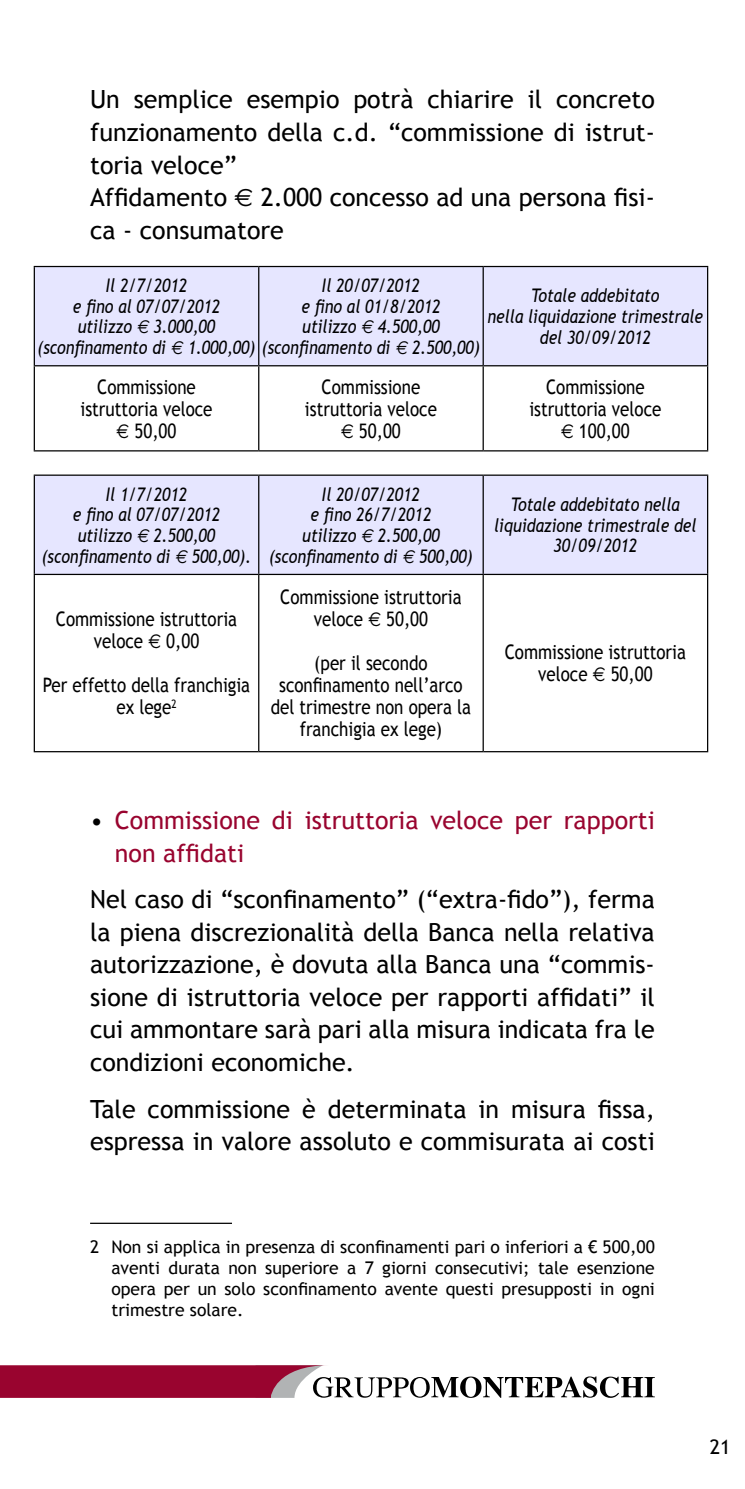
<style>
.page{position:relative;width:745px;height:1489px;background:#fff}
.page>*{position:absolute;margin:0;border:0;box-sizing:border-box;transform-origin:0 0}
.t1{font:25px/32.5px "Trebuchet MS";color:#000}
.t2{font:25px/32.5px "Trebuchet MS";color:#99042f}
.t3{font:20px/22px "Trebuchet MS";color:#000;text-align:center;scale:.85 1}
.t4{font:20px "Trebuchet MS";color:#000}
.t5{font:italic 18.75px/20.5px "Trebuchet MS";color:#000;text-align:center;scale:.85 1}
.t6{font:17.5px/21px "Trebuchet MS";color:#000;text-align:justify}
.s1{font-family:"Euro Sans"}
.s2{color:#000}
</style>
<div class="page">
<svg style="left:0;top:1365px;width:654px;height:32px"></svg>
<div style="left:35px;top:267px;width:671px;height:98px;background:#e6e6ff"></div>
<hr style="left:34px;top:266px;width:224px;height:1px;background:#000">
<hr style="left:34px;top:267px;width:1px;height:98px;background:#000">
<hr style="left:258px;top:266px;width:225px;height:1px;background:#000">
<hr style="left:258px;top:267px;width:1px;height:98px;background:#000">
<hr style="left:483px;top:266px;width:224px;height:1px;background:#000">
<hr style="left:482px;top:267px;width:1px;height:98px;background:#000">
<hr style="left:706px;top:267px;width:1px;height:98px;background:#000">
<hr style="left:34px;top:365px;width:224px;height:1px;background:#000">
<hr style="left:34px;top:366px;width:1px;height:84px;background:#000">
<hr style="left:258px;top:365px;width:225px;height:1px;background:#000">
<hr style="left:258px;top:366px;width:1px;height:84px;background:#000">
<hr style="left:483px;top:365px;width:224px;height:1px;background:#000">
<hr style="left:482px;top:366px;width:1px;height:84px;background:#000">
<hr style="left:706px;top:366px;width:1px;height:84px;background:#000">
<hr style="left:34px;top:450px;width:224px;height:1px;background:#000">
<hr style="left:258px;top:450px;width:225px;height:1px;background:#000">
<hr style="left:483px;top:450px;width:224px;height:1px;background:#000">
<div style="left:35px;top:476px;width:671px;height:97px;background:#e6e6ff"></div>
<hr style="left:34px;top:474px;width:224px;height:2px;background:#000">
<hr style="left:34px;top:476px;width:1px;height:97px;background:#000">
<hr style="left:258px;top:474px;width:225px;height:2px;background:#000">
<hr style="left:258px;top:476px;width:1px;height:97px;background:#000">
<hr style="left:483px;top:474px;width:224px;height:2px;background:#000">
<hr style="left:482px;top:476px;width:1px;height:97px;background:#000">
<hr style="left:706px;top:476px;width:1px;height:97px;background:#000">
<hr style="left:34px;top:573px;width:224px;height:2px;background:#000">
<hr style="left:34px;top:575px;width:1px;height:176px;background:#000">
<hr style="left:258px;top:573px;width:225px;height:2px;background:#000">
<hr style="left:258px;top:575px;width:1px;height:176px;background:#000">
<hr style="left:483px;top:573px;width:224px;height:2px;background:#000">
<hr style="left:482px;top:575px;width:1px;height:176px;background:#000">
<hr style="left:706px;top:575px;width:1px;height:176px;background:#000">
<hr style="left:34px;top:751px;width:224px;height:1px;background:#000">
<hr style="left:258px;top:751px;width:225px;height:1px;background:#000">
<hr style="left:483px;top:751px;width:224px;height:1px;background:#000">
<hr style="left:90px;top:1222px;width:142px;height:1px;background:#000">
<p class="t1" style="left:90px;top:84px;width:566px">Un semplice esempio potrà chiarire il concreto funzionamento della c.d. “commissione di istrut&shy;toria veloce”<br>Affidamento <span class="s1">€</span> 2.000 concesso ad una persona fisi&shy;ca - consumatore</p>
<p class="t5" style="left:106px;top:275px;width:97px">Il 2/7/2012</p>
<p class="t5" style="left:73px;top:296px;width:175px">e fino al 07/07/2012</p>
<p class="t5" style="left:78px;top:317px;width:163px">utilizzo <span class="s1">€</span> 3.000,00</p>
<p class="t5" style="left:38px;top:337px;width:521px">(sconfinamento di <span class="s1">€</span> 1.000,00) (sconfinamento di <span class="s1">€</span> 2.500,00)</p>
<p class="t5" style="left:301px;top:275px;width:165px">Il 20/07/2012<br>e fino al 01/8/2012 utilizzo <span class="s1">€</span> 4.500,00</p>
<p class="t5" style="left:487px;top:286px;width:255px">Totale addebitato<br>nella liquidazione trimestrale del 30/09/2012</p>
<p class="t3" style="left:80px;top:376px;width:157px">Commissione istruttoria veloce<br><span class="s1">E</span> 50,00</p>
<p class="t3" style="left:305px;top:376px;width:157px">Commissione istruttoria veloce<br><span class="s1">E</span> 50,00</p>
<p class="t3" style="left:529px;top:376px;width:157px">Commissione istruttoria veloce<br><span class="s1">E</span> 100,00</p>
<p class="t5" style="left:42px;top:484px;width:248px">Il 1/7/2012<br>e fino al 07/07/2012<br>utilizzo <span class="s1">€</span> 2.500,00 (sconfinamento di <span class="s1">€</span> 500,00).</p>
<p class="t5" style="left:269px;top:484px;width:241px">Il 20/07/2012<br>e fino 26/7/2012<br>utilizzo <span class="s1">€</span> 2.500,00 (sconfinamento di <span class="s1">€</span> 500,00)</p>
<p class="t5" style="left:494px;top:494px;width:239px">Totale addebitato nella liquidazione trimestrale del<br>30/09/2012</p>
<p class="t3" style="left:56px;top:608px;width:215px">Commissione istruttoria veloce <span class="s1">€</span> 0,00</p>
<p class="t3" style="left:43px;top:674px;width:245px">Per effetto della franchigia ex lege<sup>2</sup></p>
<p class="t3" style="left:280px;top:586px;width:215px">Commissione istruttoria veloce <span class="s1">€</span> 50,00</p>
<p class="t3" style="left:270px;top:652px;width:237px">(per il secondo sconfinamento nell’arco del trimestre non opera la franchigia ex lege)</p>
<p class="t3" style="left:504px;top:641px;width:215px">Commissione istruttoria veloce <span class="s1">€</span> 50,00</p>
<p class="t2" style="left:115px;top:804px;width:541px;text-indent:-25px"><span class="s2">•</span> Commissione di istruttoria veloce per rapporti non affidati</p>
<p class="t1" style="left:90px;top:883px;width:566px;text-align:justify">Nel caso di “sconfinamento” (“extra-fido”), ferma la piena discrezionalità della Banca nella relativa autorizzazione, è dovuta alla Banca una “commis&shy;sione di istruttoria veloce per rapporti affidati” il cui ammontare sarà pari alla misura indicata fra le condizioni economiche.</p>
<p class="t1" style="left:90px;top:1092px;width:566px">Tale commissione è determinata in misura fissa, espressa in valore assoluto e commisurata ai costi</p>
<p class="t6" style="left:111px;top:1236px;width:544px;text-indent:-21px">2 Non si applica in presenza di sconfinamenti pari o inferiori a € 500,00 aventi durata non superiore a 7 giorni consecutivi; tale esenzione opera per un solo sconfinamento avente questi presupposti in ogni trimestre solare.</p>
<p class="t4" style="left:709px;top:1434px;width:22px">21</p>
</div>
